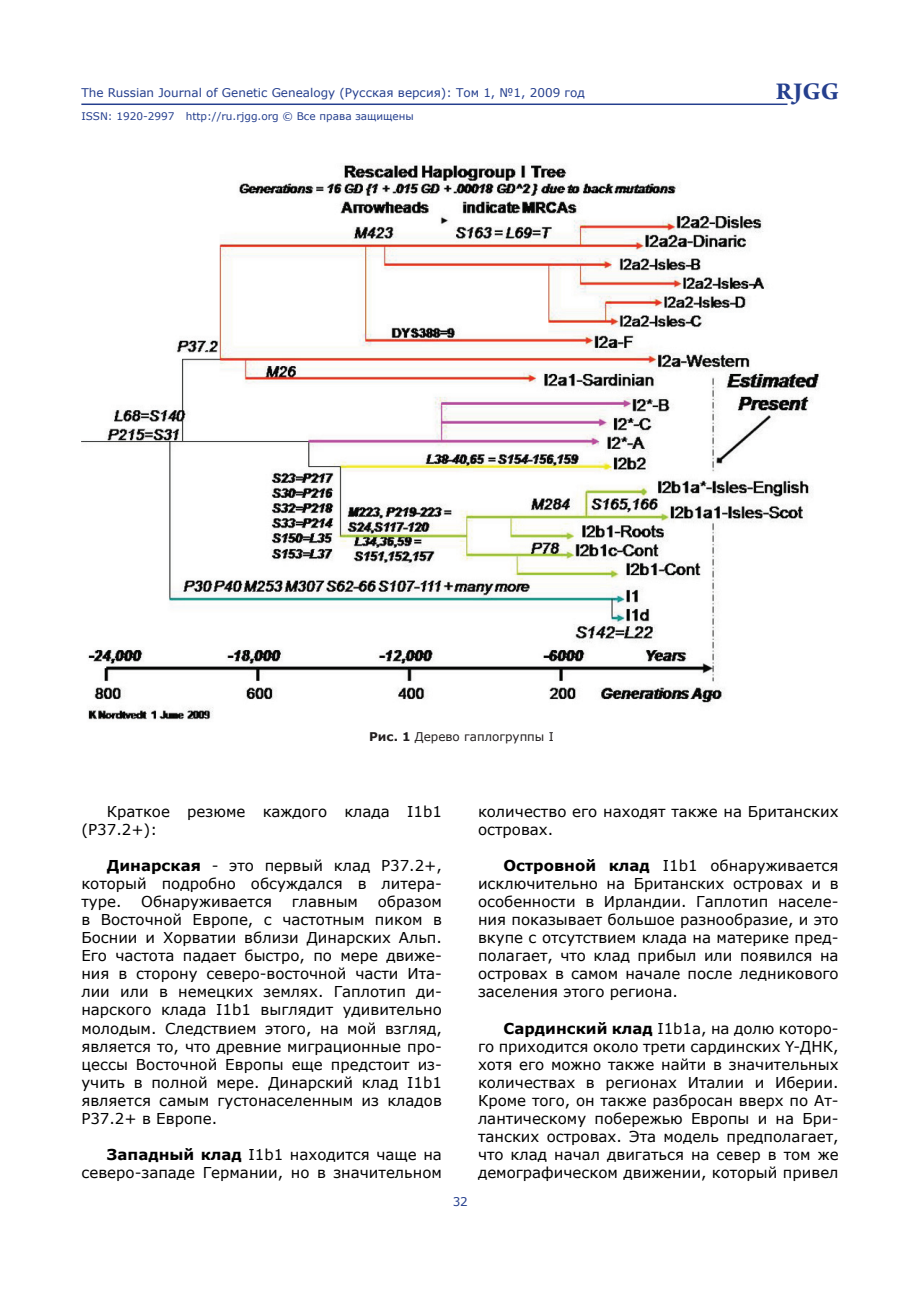
<style>
.page{position:relative;width:920px;height:1290px;background:#fff}
.page>*{position:absolute;margin:0;border:0;box-sizing:border-box;transform-origin:0 0}
.t1{font:700 25.5px "Arno Pro";color:#253f8e}
.t2{font:15px/18px "Verdana";color:#000;text-align:justify}
.t3{font:12px "Verdana Ref";color:#253f8e}
.t4{font:12px "Verdana";color:#231f20}
.t5{font:10.5px "Verdana Ref";color:#253f8e}
.s1{font-weight:700}
</style>
<div class="page">
<hr style="left:81px;top:103px;width:706px;height:2px;background:#253f8e">
<img style="left:81px;top:163px;width:739px;height:557px">
<p class="t3" style="left:81px;top:85px;width:505px">The Russian Journal of Genetic Genealogy (Русская версия): Том 1, №1, 2009 год</p>
<h1 class="t1" style="left:776px;top:76px;width:65px">RJGG</h1>
<p class="t5" style="left:81px;top:109px;width:334px">ISSN: 1920-2997 http://ru.rjgg.org © Все права защищены</p>
<p class="t4" style="left:369px;top:729px;width:186px"><span class="s1">Рис. 1</span> Дерево гаплогруппы I</p>
<p class="t2" style="left:81px;top:802px;width:362px;text-indent:26px">Краткое резюме каждого клада I1b1 (P37.2+):</p>
<p class="t2" style="left:81px;top:856px;width:362px;text-indent:26px"><span class="s1">Динарская</span> - это первый клад P37.2+, который подробно обсуждался в литера&shy;туре.</p>
<p class="t2" style="left:81px;top:892px;width:362px;text-indent:296px">образом в Восточной Европе, с частотным пиком в Боснии и Хорватии вблизи Динарских Альп.<br>Его частота падает быстро, по мере движе&shy;ния в сторону северо-восточной части Ита&shy;лии или в немецких землях. Гаплотип ди&shy;нарского клада I1b1 выглядит удивительно молодым. Следствием этого, на мой взгляд, является то, что древние миграционные про&shy;цессы Восточной Европы еще предстоит из&shy;учить в полной мере. Динарский клад I1b1 является самым густонаселенным из кладов P37.2+ в Европе.</p>
<p class="t2" style="left:81px;top:1144px;width:362px;text-align:right"><span class="s1">Западный клад</span> I1b1 находится чаще на северо-западе Германии, но в значительном</p>
<p class="t2" style="left:141px;top:892px;width:132px">Обнаруживается</p>
<p class="t2" style="left:292px;top:892px;width:68px">главным</p>
<p class="t3" style="left:452px;top:1194px;width:17px">32</p>
<p class="t2" style="left:478px;top:802px;width:362px">количество его находят также на Британских островах.</p>
<p class="t2" style="left:478px;top:856px;width:362px;text-indent:26px"><span class="s1">Островной клад</span> I1b1 обнаруживается исключительно на Британских островах и в особенности в Ирландии. Гаплотип населе&shy;ния показывает большое разнообразие, и это вкупе с отсутствием клада на материке пред&shy;полагает, что клад прибыл или появился на островах в самом начале после ледникового заселения этого региона.</p>
<p class="t2" style="left:478px;top:1018px;width:362px;text-indent:26px"><span class="s1">Сардинский клад</span> I1b1a, на долю которо&shy;го приходится около трети сардинских Y-ДНК, хотя его можно также найти в значительных количествах в регионах Италии и Иберии.<br>Кроме того, он также разбросан вверх по Ат&shy;лантическому побережью Европы и на Бри&shy;танских островах. Эта модель предполагает, что клад начал двигаться на север в том же демографическом движении, который привел</p>
</div>
